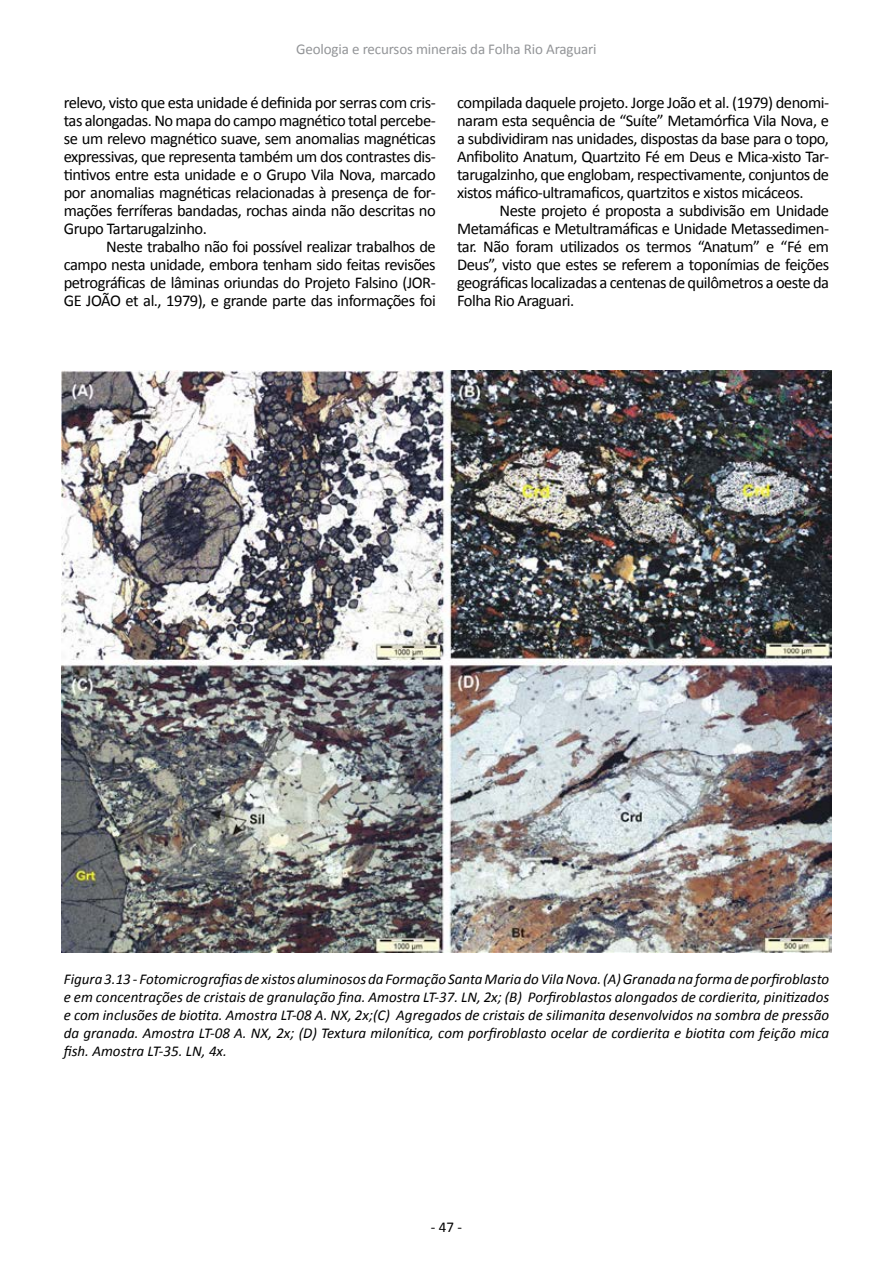
<style>
.page{position:relative;width:893px;height:1263px;background:#fff}
.page>*{position:absolute;margin:0;border:0;box-sizing:border-box;transform-origin:0 0}
.t1{font:16.5px/18px "Calibri";letter-spacing:-.03em;color:#000;text-align:justify}
.t2{font:italic 15px/18px "Calibri";color:#000;text-align:justify}
.t3{font:15px "Calibri";letter-spacing:-.01em;color:#939598}
.t4{font:15px "Calibri";color:#000}
</style>
<div class="page">
<img style="left:61px;top:371px;width:771px;height:581px">
<p class="t3" style="left:296px;top:40px;width:302px">Geologia e recursos minerais da Folha Rio Araguari</p>
<p class="t1" style="left:64px;top:93px;width:374px">relevo, visto que esta unidade é definida por serras com cris&shy;tas alongadas. No mapa do campo magnético total percebe&shy;se um relevo magnético suave, sem anomalias magnéticas expressivas, que representa também um dos contrastes dis&shy;tintivos entre esta unidade e o Grupo Vila Nova, marcado por anomalias magnéticas relacionadas à presença de for&shy;mações ferríferas bandadas, rochas ainda não descritas no Grupo Tartarugalzinho.</p>
<p class="t1" style="left:64px;top:237px;width:374px;text-indent:43px">Neste trabalho não foi possível realizar trabalhos de campo nesta unidade, embora tenham sido feitas revisões petrográficas de lâminas oriundas do Projeto Falsino (JOR-GE JOÃO et al., 1979), e grande parte das informações foi</p>
<p class="t1" style="left:457px;top:93px;width:374px">compilada daquele projeto. Jorge João et al. (1979) denomi&shy;naram esta sequência de “Suíte” Metamórfica Vila Nova, e a subdividiram nas unidades, dispostas da base para o topo, Anfibolito Anatum, Quartzito Fé em Deus e Mica-xisto Tar&shy;tarugalzinho, que englobam, respectivamente, conjuntos de xistos máfico-ultramaficos, quartzitos e xistos micáceos.</p>
<p class="t1" style="left:457px;top:201px;width:374px;text-indent:43px">Neste projeto é proposta a subdivisão em Unidade Metamáficas e Metultramáficas e Unidade Metassedimen&shy;tar. Não foram utilizados os termos “Anatum” e “Fé em Deus”, visto que estes se referem a toponímias de feições geográficas localizadas a centenas de quilômetros a oeste da Folha Rio Araguari.</p>
<p class="t2" style="left:64px;top:970px;width:767px">Figura 3.13 - Fotomicrografias de xistos aluminosos da Formação Santa Maria do Vila Nova. (A) Granada na forma de porfiroblasto e em concentrações de cristais de granulação fina. Amostra LT-37. LN, 2x; (B) Porfiroblastos alongados de cordierita, pinitizados e com inclusões de biotita. Amostra LT-08 A. NX, 2x;(C) Agregados de cristais de silimanita desenvolvidos na sombra de pressão da granada. Amostra LT-08 A. NX, 2x; (D) Textura milonítica, com porfiroblasto ocelar de cordierita e biotita com feição mica fish. Amostra LT-35. LN, 4x.</p>
<p class="t4" style="left:431px;top:1218px;width:33px">- 47 -</p>
</div>
